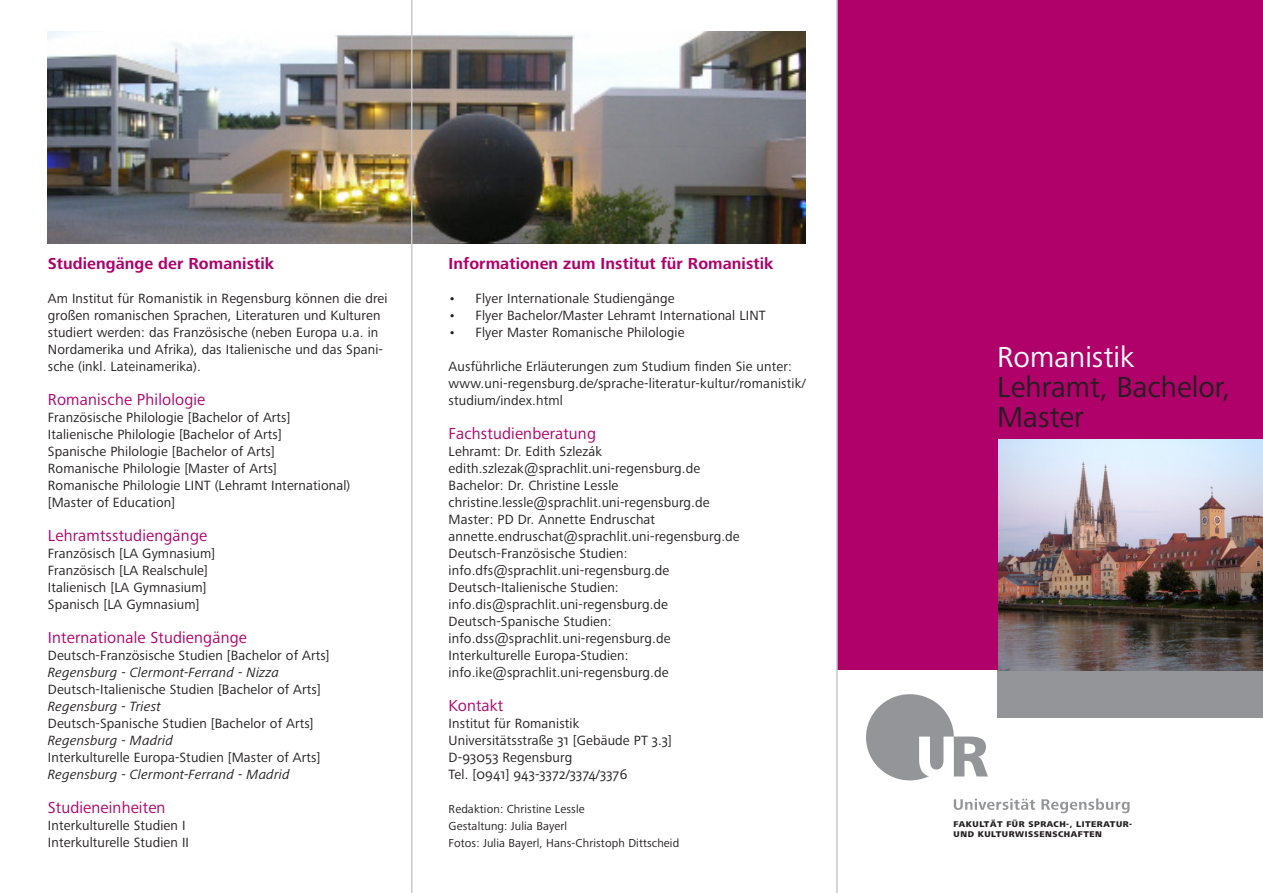
<style>
.page{position:relative;width:1263px;height:893px;background:#fff}
.page>*{position:absolute;margin:0;border:0;box-sizing:border-box;transform-origin:0 0}
.Head_Aussen{font:30px/30px "Frutiger Next LTW1 G";color:#231f20}
.Grundtext{font:16.5px "Frutiger Next LTW1 G";letter-spacing:.01em;color:#b0016a}
.Grundtext-2{font:700 16.5px "Frutiger Next LTW1 G";letter-spacing:.005em;color:#b0016a}
.Head_Innen{font:700 16.5px "Frutiger Next LTW1 G";letter-spacing:.005em;color:#b0016a}
.Grundtext_Fett{font:16.5px "Frutiger Next LTW1 G";letter-spacing:.005em;color:#b0016a}
.Grundtext-3{font:13.8px/17px "Frutiger Next LTW1 G";letter-spacing:.01em;color:#231f20}
.Head_Innen-2{font:13.8px/17px "Frutiger Next LTW1 G";letter-spacing:.01em;color:#231f20}
.Grundtext-4{font:italic 13.8px "Frutiger Next LTW1 G";letter-spacing:.01em;color:#231f20}
.Grundtext_Fett-2{font:13.8px "Frutiger Next LTW1 G";letter-spacing:.01em;color:#231f20}
.Grundtext-5{font:12px "Frutiger Next LTW1 G";letter-spacing:.01em;color:#231f20}
.Fakultaet{font:800 8.7px/9.8px "Frutiger Next LTW1 G";letter-spacing:.06em;color:#231f20}
.s1{color:#fff}
</style>
<div class="page">
<div style="left:997px;top:670px;width:266px;height:48px;background:#939598"></div>
<div style="left:838px;top:0;width:425px;height:670px;background:#b0016a"></div>
<img style="left:998px;top:439px;width:265px;height:231px">
<img style="left:48px;top:32px;width:758px;height:212px">
<svg style="left:954px;top:798px;width:175px;height:15px"></svg>
<div style="left:866px;top:694px;width:88px;height:86px;background:#939598;border-radius:50%"></div>
<svg style="left:919px;top:736px;width:69px;height:41px"></svg>
<hr style="left:836px;top:0;width:2px;height:893px;background:#c7c8ca">
<hr style="left:411px;top:0;width:1px;height:893px;background:#c7c8ca">
<p class="Head_Innen" style="left:48px;top:254px;width:228px">Studiengänge der Romanistik</p>
<p class="Head_Innen-2" style="left:48px;top:290px;width:341px">Am Institut für Romanistik in Regensburg können die drei großen romanischen Sprachen, Literaturen und Kulturen studiert werden: das Französische (neben Europa u.a. in Nordamerika und Afrika), das Italienische und das Spani&shy;sche (inkl. Lateinamerika).</p>
<p class="Grundtext" style="left:48px;top:390px;width:159px">Romanische Philologie</p>
<p class="Grundtext-3" style="left:48px;top:409px;width:244px">Französische Philologie [Bachelor of Arts]</p>
<p class="Grundtext-3" style="left:48px;top:426px;width:235px">Italienische Philologie [Bachelor of Arts]</p>
<p class="Grundtext-3" style="left:48px;top:443px;width:228px">Spanische Philologie [Bachelor of Arts]</p>
<p class="Grundtext-3" style="left:48px;top:460px;width:231px">Romanische Philologie [Master of Arts]</p>
<p class="Grundtext-3" style="left:48px;top:477px;width:304px">Romanische Philologie LINT (Lehramt International)</p>
<p class="Grundtext-3" style="left:48px;top:494px;width:129px">[Master of Education]</p>
<p class="Grundtext" style="left:48px;top:526px;width:161px">Lehramtsstudiengänge</p>
<p class="Grundtext-3" style="left:48px;top:545px;width:169px">Französisch [LA Gymnasium]</p>
<p class="Grundtext-3" style="left:48px;top:562px;width:162px">Französisch [LA Realschule]</p>
<p class="Grundtext-3" style="left:48px;top:579px;width:160px">Italienisch [LA Gymnasium]</p>
<p class="Grundtext-3" style="left:48px;top:596px;width:153px">Spanisch [LA Gymnasium]</p>
<p class="Grundtext" style="left:48px;top:628px;width:201px">Internationale Studiengänge</p>
<p class="Grundtext-3" style="left:48px;top:647px;width:283px">Deutsch-Französische Studien [Bachelor of Arts]</p>
<p class="Grundtext-4" style="left:48px;top:665px;width:233px">Regensburg - Clermont-Ferrand - Nizza</p>
<p class="Grundtext-3" style="left:48px;top:681px;width:275px">Deutsch-Italienische Studien [Bachelor of Arts]</p>
<p class="Grundtext-4" style="left:48px;top:699px;width:115px">Regensburg - Triest</p>
<p class="Grundtext-3" style="left:48px;top:716px;width:267px">Deutsch-Spanische Studien [Bachelor of Arts]</p>
<p class="Grundtext-4" style="left:48px;top:733px;width:127px">Regensburg - Madrid</p>
<p class="Grundtext-3" style="left:48px;top:750px;width:274px">Interkulturelle Europa-Studien [Master of Arts]</p>
<p class="Grundtext-4" style="left:48px;top:767px;width:243px">Regensburg - Clermont-Ferrand - Madrid</p>
<p class="Grundtext" style="left:48px;top:798px;width:119px">Studieneinheiten</p>
<p class="Grundtext-3" style="left:48px;top:818px;width:139px">Interkulturelle Studien I</p>
<p class="Grundtext-3" style="left:48px;top:835px;width:143px">Interkulturelle Studien II</p>
<p class="Grundtext-2" style="left:449px;top:254px;width:326px">Informationen zum Institut für Romanistik</p>
<p class="Head_Innen-2" style="left:449px;top:290px;width:227px">• Flyer Internationale Studiengänge</p>
<p class="Head_Innen-2" style="left:449px;top:307px;width:319px">• Flyer Bachelor/Master Lehramt International LINT</p>
<p class="Head_Innen-2" style="left:449px;top:324px;width:237px">• Flyer Master Romanische Philologie</p>
<p class="Grundtext-3" style="left:449px;top:358px;width:345px">Ausführliche Erläuterungen zum Studium finden Sie unter:</p>
<p class="Grundtext-3" style="left:449px;top:375px;width:359px">www.uni-regensburg.de/sprache-literatur-kultur/romanistik/ studium/index.html</p>
<p class="Grundtext" style="left:449px;top:424px;width:149px">Fachstudienberatung</p>
<p class="Grundtext-3" style="left:449px;top:443px;width:155px">Lehramt: Dr. Edith Szlezák</p>
<p class="Grundtext-3" style="left:449px;top:460px;width:253px">edith.szlezak@sprachlit.uni-regensburg.de</p>
<p class="Grundtext-3" style="left:449px;top:477px;width:171px">Bachelor: Dr. Christine Lessle</p>
<p class="Grundtext-3" style="left:449px;top:494px;width:263px">christine.lessle@sprachlit.uni-regensburg.de</p>
<p class="Grundtext-3" style="left:449px;top:511px;width:208px">Master: PD Dr. Annette Endruschat</p>
<p class="Grundtext-3" style="left:449px;top:528px;width:293px">annette.endruschat@sprachlit.uni-regensburg.de</p>
<p class="Grundtext-3" style="left:449px;top:545px;width:180px">Deutsch-Französische Studien:</p>
<p class="Grundtext-3" style="left:449px;top:562px;width:222px">info.dfs@sprachlit.uni-regensburg.de</p>
<p class="Grundtext-3" style="left:449px;top:579px;width:172px">Deutsch-Italienische Studien:</p>
<p class="Grundtext-3" style="left:449px;top:596px;width:221px">info.dis@sprachlit.uni-regensburg.de</p>
<p class="Grundtext-3" style="left:449px;top:613px;width:164px">Deutsch-Spanische Studien:</p>
<p class="Grundtext-3" style="left:449px;top:630px;width:223px">info.dss@sprachlit.uni-regensburg.de</p>
<p class="Grundtext-3" style="left:449px;top:647px;width:181px">Interkulturelle Europa-Studien:</p>
<p class="Grundtext-3" style="left:449px;top:664px;width:221px">info.ike@sprachlit.uni-regensburg.de</p>
<p class="Grundtext_Fett" style="left:449px;top:696px;width:56px">Kontakt</p>
<p class="Grundtext_Fett-2" style="left:449px;top:716px;width:132px">Institut für Romanistik</p>
<p class="Grundtext-3" style="left:449px;top:733px;width:225px">Universitätsstraße 31 [Gebäude PT 3.3]</p>
<p class="Grundtext-3" style="left:449px;top:750px;width:125px">D-93053 Regensburg</p>
<p class="Grundtext-3" style="left:449px;top:767px;width:180px">Tel. [0941] 943-3372/3374/3376</p>
<p class="Grundtext-5" style="left:449px;top:802px;width:137px">Redaktion: Christine Lessle</p>
<p class="Grundtext-5" style="left:449px;top:819px;width:120px">Gestaltung: Julia Bayerl</p>
<p class="Grundtext-5" style="left:449px;top:836px;width:232px">Fotos: Julia Bayerl, Hans-Christoph Dittscheid</p>
<p class="Head_Aussen" style="left:997px;top:343px;width:235px"><span class="s1">Romanistik<br></span>Lehramt, Bachelor,<br>Master</p>
<p class="Fakultaet" style="left:954px;top:819px;width:180px">FAKULTÄT FÜR SPRACH-, LITERATUR-<br>UND KULTURWISSENSCHAFTEN</p>
</div>
